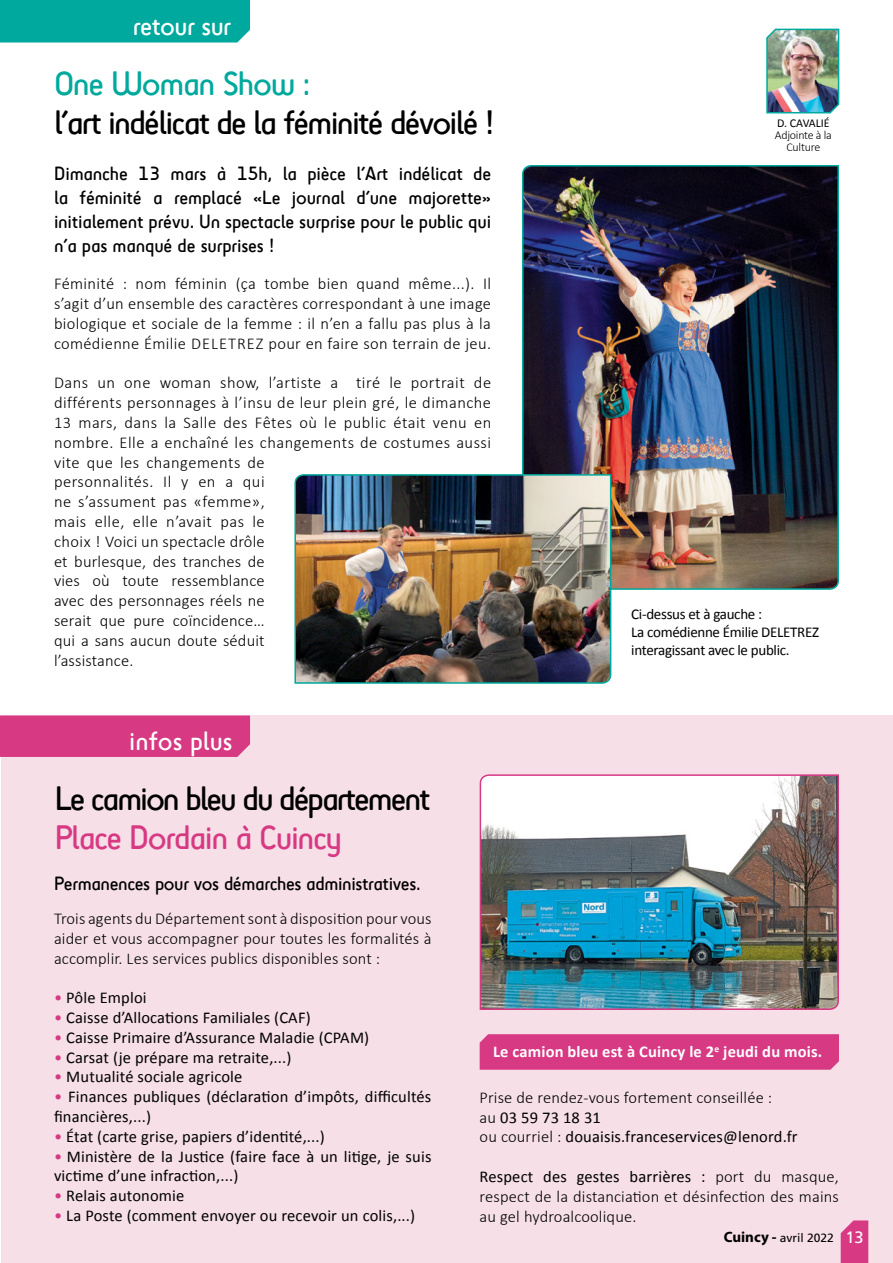
<style>
.page{position:relative;width:893px;height:1263px;background:#fff}
.page>*{position:absolute;margin:0;border:0;box-sizing:border-box;transform-origin:0 0}
.t1{font:34.5px "Sci Fly Sans";letter-spacing:-.05em;color:#000}
.t2{font:34.5px "Sci Fly Sans";letter-spacing:-.04em;color:#d73983}
.t3{font:34.5px "Sci Fly Sans";letter-spacing:-.04em;color:#00a99d}
.t4{font:27px "Sci Fly Sans";letter-spacing:-.01em;color:#fff}
.t5{font:19.5px/24px "Sci Fly Sans";letter-spacing:-.01em;color:#000;text-align:justify}
.t6{font:300 16.5px/19.8px "Calibri";letter-spacing:.01em;color:#000;text-align:justify}
.t7{font:300 16.5px/19.8px "Calibri";letter-spacing:.03em;color:#000}
.t8{font:16.5px/19.8px "Calibri";letter-spacing:.01em;color:#000}
.t9{font:700 16.5px "Calibri";letter-spacing:.01em;color:#fff}
.t10{font:15px/18px "Calibri";letter-spacing:-.02em;color:#000}
.t11{font:12px "Frutiger LT Std";color:#000}
.t12{font:300 12px/12px "Calibri";letter-spacing:-.02em;color:#000;text-align:center}
.t13{font:12px "Calibri";color:#000}
.s1{color:#d73983}
.s2{font-weight:400}
.s3{font-family:"Myriad Pro";font-weight:700;font-size:15px}
.s4{font-size:16.5px;color:#fff}
</style>
<div class="page">
<div style="left:1px;top:715px;width:892px;height:548px;background:#f6dfe7"></div>
<img style="left:479px;top:774px;width:360px;height:236px">
<div style="left:480px;top:1034px;width:359px;height:36px;background:#d73983"></div>
<svg style="left:841px;top:1220px;width:27px;height:43px"></svg>
<img style="left:766px;top:28px;width:74px;height:86px">
<div style="left:0;top:0;width:250px;height:43px;background:#00a99d"></div>
<div style="left:0;top:715px;width:250px;height:42px;background:#d73983"></div>
<img style="left:522px;top:165px;width:317px;height:425px">
<img style="left:294px;top:473px;width:318px;height:211px">
<h2 class="t4" style="left:133px;top:10px;width:100px">retour sur</h2>
<h1 class="t3" style="left:54px;top:64px;width:258px">One Woman Show :</h1>
<h1 class="t1" style="left:54px;top:103px;width:442px">l’art indélicat de la féminité dévoilé !</h1>
<p class="t5" style="left:54px;top:161px;width:439px">Dimanche 13 mars à 15h, la pièce l’Art indélicat de la féminité a remplacé «Le journal d’une majorette» initialement prévu. Un spectacle surprise pour le public qui n’a pas manqué de surprises !</p>
<p class="t6" style="left:54px;top:274px;width:439px">Féminité : nom féminin (ça tombe bien quand même...). Il s’agit d’un ensemble des caractères correspondant à une image biologique et sociale de la femme : il n’en a fallu pas plus à la comédienne Émilie DELETREZ pour en faire son terrain de jeu.</p>
<p class="t7" style="left:54px;top:373px;width:439px">Dans un one woman show, l’artiste a tiré le portrait de différents personnages à l’insu de leur plein gré, le dimanche 13 mars, dans la Salle des Fêtes où le public était venu en nombre. Elle a enchaîné les changements de costumes aussi vite que les changements de<br>personnalités. Il y en a qui<br>ne s’assument pas «femme»,<br>mais elle, elle n’avait pas le<br>choix ! Voici un spectacle drôle<br>et burlesque, des tranches de<br>vies où toute ressemblance<br>avec des personnages réels ne<br>serait que pure coïncidence…<br>qui a sans aucun doute séduit<br>l’assistance.</p>
<h2 class="t4" style="left:129px;top:725px;width:105px">infos plus</h2>
<p class="t13" style="left:777px;top:115px;width:54px">D. CAVALIÉ</p>
<p class="t12" style="left:775px;top:129px;width:59px">Adjointe à la<br>Culture</p>
<p class="t10" style="left:631px;top:605px;width:189px">Ci-dessus et à gauche :<br>La comédienne Émilie DELETREZ interagissant avec le public.</p>
<h1 class="t1" style="left:55px;top:779px;width:377px">Le camion bleu du département</h1>
<h1 class="t2" style="left:55px;top:817px;width:289px">Place Dordain à Cuincy</h1>
<p class="t5" style="left:54px;top:871px;width:368px">Permanences pour vos démarches administratives.</p>
<p class="t6" style="left:54px;top:908px;width:379px">Trois agents du Département sont à disposition pour vous aider et vous accompagner pour toutes les formalités à accomplir. Les services publics disponibles sont :</p>
<p class="t8" style="left:54px;top:988px;width:94px"><span class="s1">•</span> Pôle Emploi</p>
<p class="t8" style="left:54px;top:1008px;width:258px"><span class="s1">•</span> Caisse d’Allocations Familiales (CAF)</p>
<p class="t8" style="left:54px;top:1027px;width:317px"><span class="s1">•</span> Caisse Primaire d’Assurance Maladie (CPAM)</p>
<p class="t8" style="left:54px;top:1047px;width:239px"><span class="s1">•</span> Carsat (je prépare ma retraite,...)</p>
<p class="t8" style="left:54px;top:1067px;width:190px"><span class="s1">•</span> Mutualité sociale agricole</p>
<p class="t8" style="left:54px;top:1087px;width:379px"><span class="s1">•</span> Finances publiques (déclaration d’impôts, difficultés financières,...)</p>
<p class="t8" style="left:54px;top:1126px;width:272px"><span class="s1">•</span> État (carte grise, papiers d’identité,...)</p>
<p class="t8" style="left:54px;top:1146px;width:379px"><span class="s1">•</span> Ministère de la Justice (faire face à un litige, je suis victime d’une infraction,...)</p>
<p class="t8" style="left:54px;top:1186px;width:132px"><span class="s1">•</span> Relais autonomie</p>
<p class="t8" style="left:54px;top:1206px;width:363px"><span class="s1">•</span> La Poste (comment envoyer ou recevoir un colis,...)</p>
<p class="t9" style="left:493px;top:1041px;width:331px">Le camion bleu est à Cuincy le 2<sup>e</sup> jeudi du mois.</p>
<p class="t6" style="left:480px;top:1087px;width:319px;text-align:left">Prise de rendez-vous fortement conseillée :<br>au <span class="s2">03 59 73 18 31<br></span>ou courriel : <span class="s2">douaisis.franceservices@lenord.fr</span></p>
<p class="t6" style="left:480px;top:1166px;width:361px"><span class="s2">Respect des gestes barrières :</span> port du masque, respect de la distanciation et désinfection des mains au gel hydroalcoolique.</p>
<p class="t11" style="left:724px;top:1231px;width:141px"><span class="s3">Cuincy -</span> avril 2022 <span class="s4">13</span></p>
</div>
